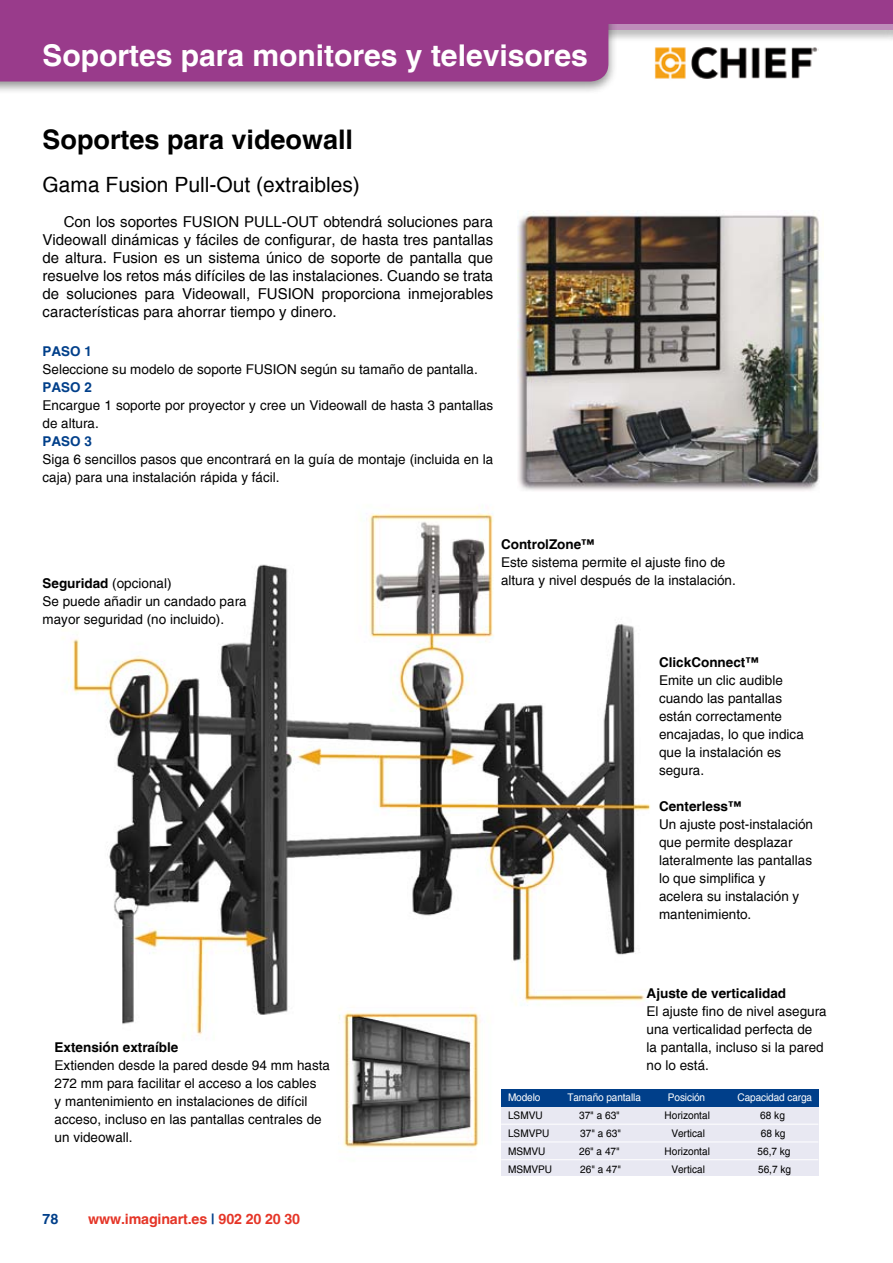
<style>
.page{position:relative;width:893px;height:1263px;background:#fff}
.page>*{position:absolute;margin:0;border:0;box-sizing:border-box;transform-origin:0 0}
.t1{font:700 30px "Helvetica";color:#fff}
.t2{font:700 27px "Helvetica";color:#000}
.t3{font:21px "Helvetica";color:#000}
.t4{font:15px/18px "Helvetica";color:#000;text-align:justify}
.t5{font:700 14.25px "Helvetica";letter-spacing:-.01em;color:#e53527}
.t6{font:700 14.25px "Helvetica";color:#003f8a}
.t7{font:13.5px/18px "Helvetica";color:#000}
.t8{font:700 13.5px "Helvetica";color:#000}
.t9{font:700 13.5px "Helvetica";color:#003f8a}
.t10{font:10.5px "Helvetica";color:#000;scale:.96 1}
.t11{font:10.5px "Helvetica";letter-spacing:-.01em;color:#fff;scale:.96 1}
.s1{font-weight:700}
.s2{color:#003f8a}
</style>
<div class="page">
<img style="left:66px;top:507px;width:584px;height:641px">
<div style="left:0;top:18px;width:893px;height:25px;background:#000;opacity:.43"></div>
<div style="left:0;top:23px;width:893px;height:7px;background:#be8dba"></div>
<div style="left:0;top:0;width:617px;height:94px;background:#000;opacity:.43"></div>
<div style="left:0;top:23px;width:608px;height:58px;background:#993b8b"></div>
<div style="left:0;top:0;width:893px;height:23px;background:#993b8b"></div>
<img style="left:518px;top:213px;width:306px;height:278px">
<img style="left:654px;top:47px;width:164px;height:32px">
<div style="left:501px;top:1107px;width:318px;height:69px;background:#e8e8f2"></div>
<div style="left:501px;top:1089px;width:318px;height:18px;background:#003f8a"></div>
<hr style="left:501px;top:1124px;width:317px;height:1px;background:#fff">
<hr style="left:501px;top:1141px;width:317px;height:1px;background:#fff">
<hr style="left:501px;top:1159px;width:317px;height:1px;background:#fff">
<h1 class="t1" style="left:43px;top:37px;width:547px">Soportes para monitores y televisores</h1>
<h2 class="t2" style="left:43px;top:123px;width:312px">Soportes para videowall</h2>
<h3 class="t3" style="left:43px;top:172px;width:319px">Gama Fusion Pull-Out (extraibles)</h3>
<p class="t4" style="left:43px;top:213px;width:452px;text-indent:21px">Con los soportes FUSION PULL-OUT obtendrá soluciones para Videowall dinámicas y fáciles de configurar, de hasta tres pantallas de altura. Fusion es un sistema único de soporte de pantalla que resuelve los retos más difíciles de las instalaciones. Cuando se trata de soluciones para Videowall, FUSION proporciona inmejorables características para ahorrar tiempo y dinero.</p>
<p class="t9" style="left:43px;top:343px;width:51px">PASO 1</p>
<p class="t7" style="left:43px;top:361px;width:437px">Seleccione su modelo de soporte FUSION según su tamaño de pantalla.</p>
<p class="t9" style="left:43px;top:379px;width:51px">PASO 2</p>
<p class="t7" style="left:43px;top:397px;width:452px">Encargue 1 soporte por proyector y cree un Videowall de hasta 3 pantallas de altura.</p>
<p class="t9" style="left:43px;top:433px;width:51px">PASO 3</p>
<p class="t7" style="left:43px;top:451px;width:452px">Siga 6 sencillos pasos que encontrará en la guía de montaje (incluida en la caja) para una instalación rápida y fácil.</p>
<p class="t7" style="left:43px;top:574px;width:206px"><span class="s1">Seguridad</span> (opcional)<br>Se puede añadir un candado para mayor seguridad (no incluido).</p>
<p class="t8" style="left:501px;top:536px;width:95px">ControlZone™</p>
<p class="t7" style="left:501px;top:553px;width:236px">Este sistema permite el ajuste fino de altura y nivel después de la instalación.</p>
<p class="t8" style="left:659px;top:654px;width:101px">ClickConnect™</p>
<p class="t7" style="left:659px;top:671px;width:146px">Emite un clic audible cuando las pantallas están correctamente encajadas, lo que indica que la instalación es segura.</p>
<p class="t8" style="left:659px;top:797px;width:84px">Centerless™</p>
<p class="t7" style="left:659px;top:815px;width:156px">Un ajuste post-instalación que permite desplazar lateralmente las pantallas lo que simplifica y acelera su instalación y mantenimiento.</p>
<p class="t8" style="left:55px;top:1039px;width:125px">Extensión extraíble</p>
<p class="t7" style="left:55px;top:1056px;width:277px">Extienden desde la pared desde 94 mm hasta 272 mm para facilitar el acceso a los cables<br>y mantenimiento en instalaciones de difícil acceso, incluso en las pantallas centrales de un videowall.</p>
<p class="t6" style="left:43px;top:1210px;width:17px">78</p>
<p class="t5" style="left:88px;top:1210px;width:213px">www.imaginart.es <span class="s2">|</span> 902 20 20 30</p>
<p class="t8" style="left:647px;top:985px;width:141px">Ajuste de verticalidad</p>
<p class="t7" style="left:647px;top:1003px;width:182px">El ajuste fino de nivel asegura una verticalidad perfecta de<br>la pantalla, incluso si la pared no lo está.</p>
<p class="t11" style="left:508px;top:1091px;width:35px">Modelo</p>
<p class="t11" style="left:567px;top:1091px;width:78px">Tamaño pantalla</p>
<p class="t11" style="left:668px;top:1091px;width:40px">Posición</p>
<p class="t11" style="left:737px;top:1091px;width:79px">Capacidad carga</p>
<p class="t10" style="left:508px;top:1109px;width:38px">LSMVU</p>
<p class="t10" style="left:579px;top:1109px;width:44px">37" a 63"</p>
<p class="t10" style="left:665px;top:1109px;width:49px">Horizontal</p>
<p class="t10" style="left:760px;top:1109px;width:27px">68 kg</p>
<p class="t10" style="left:508px;top:1127px;width:45px">LSMVPU</p>
<p class="t10" style="left:580px;top:1127px;width:44px">37" a 63"</p>
<p class="t10" style="left:671px;top:1127px;width:36px">Vertical</p>
<p class="t10" style="left:761px;top:1127px;width:27px">68 kg</p>
<p class="t10" style="left:508px;top:1145px;width:41px">MSMVU</p>
<p class="t10" style="left:579px;top:1145px;width:44px">26" a 47"</p>
<p class="t10" style="left:665px;top:1145px;width:49px">Horizontal</p>
<p class="t10" style="left:757px;top:1145px;width:36px">56,7 kg</p>
<p class="t10" style="left:508px;top:1163px;width:48px">MSMVPU</p>
<p class="t10" style="left:580px;top:1163px;width:44px">26" a 47"</p>
<p class="t10" style="left:671px;top:1163px;width:36px">Vertical</p>
<p class="t10" style="left:758px;top:1163px;width:36px">56,7 kg</p>
</div>
